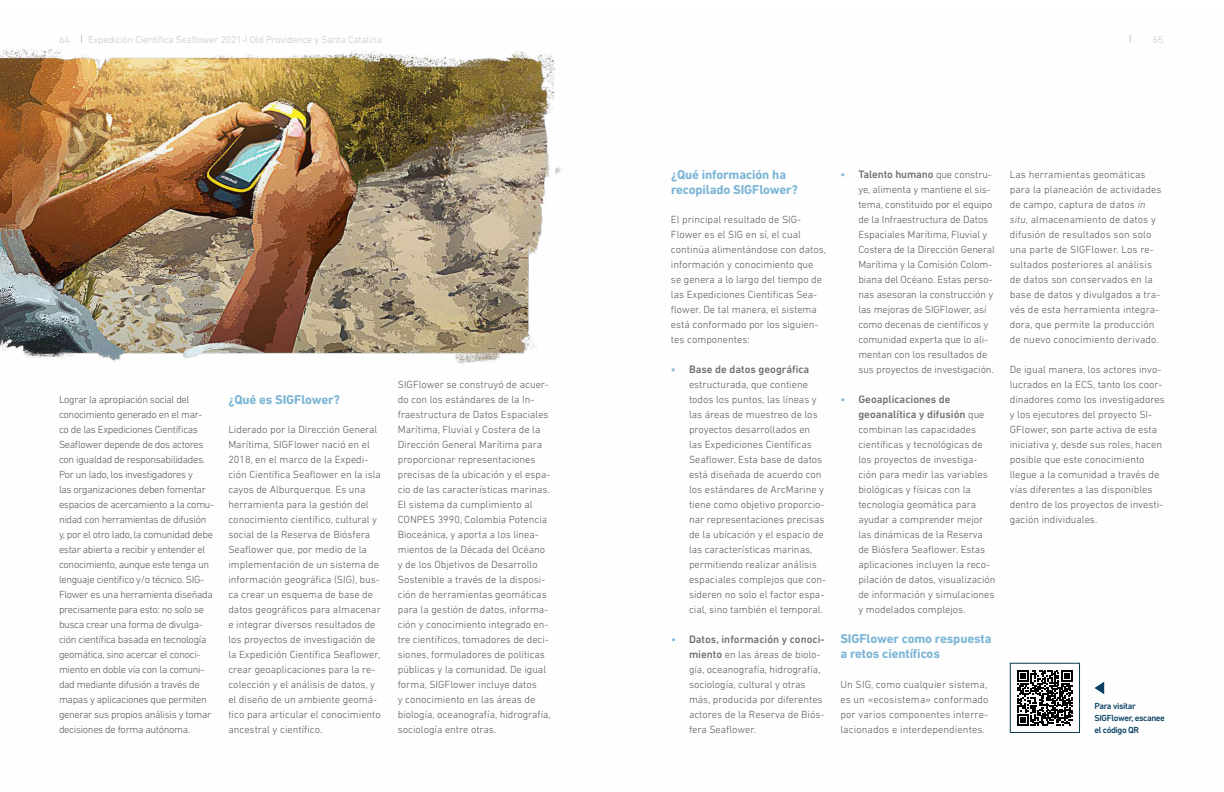
<style>
.page{position:relative;width:1224px;height:792px;background:#fff}
.page>*{position:absolute;margin:0;border:0;box-sizing:border-box;transform-origin:0 0}
.t1{font:700 13px/15px "DIN Next LT Pro";letter-spacing:-.01em;color:#7bb5d5}
.t2{font:500 11px/15px "DIN Next LT Pro";color:#706f6f}
.t3{font:300 10.5px/15px "DIN Next LT Pro";color:#575756}
.t4{font:300 10.5px/15px "DIN Next LT Pro";letter-spacing:-.03em;color:#575756}
.t5{font:300 10px "DIN Next LT Pro";letter-spacing:-.01em;color:#c6c6c6}
.t6{font:500 9px/12px "DIN Next LT Pro";letter-spacing:-.04em;color:#0a4163}
.s1{font-weight:700;font-size:10.5px;color:#8dbdda}
.s2{font-weight:500;font-size:11px;color:#706f6f}
.s3{font-weight:300;font-size:10.5px;color:#575756}
.s4{font-style:italic}
</style>
<div class="page">
<img style="left:0;top:35px;width:1130px;height:698px">
<svg style="left:1094px;top:682px;width:10px;height:12px"></svg>
<svg style="left:1017px;top:670px;width:56px;height:56px"></svg>
<div style="left:1010px;top:663px;width:70px;height:70px;border:1px solid #063b4b"></div>
<p class="t5" style="left:59px;top:33px;width:12px">64</p>
<p class="t5" style="left:88px;top:33px;width:295px">Expedición Científica Seaflower 2021-I Old Providence y Santa Catalina</p>
<p class="t5" style="left:1153px;top:33px;width:12px">65</p>
<p class="t4" style="left:59px;top:391px;width:157px">Lograr la apropiación social del conocimiento generado en el mar&shy;co de las Expediciones Científicas Seaflower depende de dos actores con igualdad de responsabilidades.<br>Por un lado, los investigadores y<br>las organizaciones deben fomentar espacios de acercamiento a la comu&shy;nidad con herramientas de difusión y, por el otro lado, la comunidad debe estar abierta a recibir y entender el conocimiento, aunque este tenga un lenguaje científico y/o técnico. SIG-Flower es una herramienta diseñada precisamente para esto: no solo se busca crear una forma de divulga&shy;ción científica basada en tecnología geomática, sino acercar el conoci&shy;miento en doble vía con la comuni&shy;dad mediante difusión a través de mapas y aplicaciones que permiten generar sus propios análisis y tomar decisiones de forma autónoma.</p>
<p class="t1" style="left:228px;top:392px;width:113px">¿Qué es SIGFlower?</p>
<p class="t3" style="left:228px;top:421px;width:154px">Liderado por la Dirección General<br>Marítima, SIGFlower nació en el<br>2018, en el marco de la Expedi&shy;ción Científica Seaflower en la isla cayos de Alburquerque. Es una herramienta para la gestión del conocimiento científico, cultural y social de la Reserva de Biósfera<br>Seaflower que, por medio de la implementación de un sistema de información geográfica (SIG), bus&shy;ca crear un esquema de base de datos geográficos para almacenar e integrar diversos resultados de los proyectos de investigación de la Expedición Científica Seaflower, crear geoaplicaciones para la re&shy;colección y el análisis de datos, y el diseño de un ambiente geomá&shy;tico para articular el conocimiento ancestral y científico.</p>
<p class="t3" style="left:398px;top:376px;width:155px">SIGFlower se construyó de acuer&shy;do con los estándares de la In&shy;fraestructura de Datos Espaciales<br>Marítima, Fluvial y Costera de la<br>Dirección General Marítima para proporcionar representaciones precisas de la ubicación y el espa&shy;cio de las características marinas.<br>El sistema da cumplimiento al<br>CONPES 3990, Colombia Potencia<br>Bioceánica, y aporta a los linea&shy;mientos de la Década del Océano y de los Objetivos de Desarrollo<br>Sostenible a través de la disposi&shy;ción de herramientas geomáticas para la gestión de datos, informa&shy;ción y conocimiento integrado en&shy;tre científicos, tomadores de deci&shy;siones, formuladores de políticas públicas y la comunidad. De igual forma, SIGFlower incluye datos<br>y conocimiento en las áreas de biología, oceanografía, hidrografía, sociología entre otras.</p>
<p class="t1" style="left:671px;top:167px;width:129px">¿Qué información ha recopilado SIGFlower?</p>
<p class="t3" style="left:671px;top:211px;width:157px">El principal resultado de SIG-<br>Flower es el SIG en sí, el cual continúa alimentándose con datos, información y conocimiento que se genera a lo largo del tiempo de las Expediciones Científicas Sea&shy;flower. De tal manera, el sistema está conformado por los siguien&shy;tes componentes:</p>
<p class="t2" style="left:671px;top:361px;width:140px"><span class="s1">•</span> Base de datos geográfica</p>
<p class="t3" style="left:689px;top:376px;width:138px">estructurada, que contiene todos los puntos, las líneas y las áreas de muestreo de los proyectos desarrollados en las Expediciones Científicas<br>Seaflower. Esta base de datos está diseñada de acuerdo con los estándares de ArcMarine y tiene como objetivo proporcio&shy;nar representaciones precisas de la ubicación y el espacio de las características marinas, permitiendo realizar análisis espaciales complejos que con&shy;sideren no solo el factor espa&shy;cial, sino también el temporal.</p>
<p class="t2" style="left:671px;top:631px;width:155px"><span class="s1">•</span> Datos, información y conoci-</p>
<p class="t3" style="left:689px;top:646px;width:137px"><span class="s2">miento</span> en las áreas de biolo&shy;gía, oceanografía, hidrografía, sociología, cultural y otras más, producida por diferentes actores de la Reserva de Biós&shy;fera Seaflower.</p>
<p class="t2" style="left:840px;top:166px;width:153px"><span class="s1">•</span> Talento humano <span class="s3">que constru-</span></p>
<p class="t3" style="left:858px;top:181px;width:138px">ye, alimenta y mantiene el sis&shy;tema, constituido por el equipo de la Infraestructura de Datos<br>Espaciales Marítima, Fluvial y<br>Costera de la Dirección General<br>Marítima y la Comisión Colom&shy;biana del Océano. Estas perso&shy;nas asesoran la construcción y las mejoras de SIGFlower, así como decenas de científicos y comunidad experta que lo ali&shy;mentan con los resultados de sus proyectos de investigación.</p>
<p class="t2" style="left:858px;top:391px;width:128px;text-indent:-18px"><span class="s1">•</span> Geoaplicaciones de geoanalítica y difusión <span class="s3">que</span></p>
<p class="t3" style="left:858px;top:421px;width:139px">combinan las capacidades científicas y tecnológicas de los proyectos de investiga&shy;ción para medir las variables biológicas y físicas con la tecnología geomática para ayudar a comprender mejor las dinámicas de la Reserva de Biósfera Seaflower. Estas aplicaciones incluyen la reco&shy;pilación de datos, visualización de información y simulaciones y modelados complejos.</p>
<p class="t1" style="left:840px;top:631px;width:153px">SIGFlower como respuesta a retos científicos</p>
<p class="t3" style="left:840px;top:676px;width:150px">Un SIG, como cualquier sistema, es un «ecosistema» conformado por varios componentes interre&shy;lacionados e interdependientes.</p>
<p class="t3" style="left:1010px;top:166px;width:153px">Las herramientas geomáticas para la planeación de actividades de campo, captura de datos <span class="s4">in situ</span>, almacenamiento de datos y difusión de resultados son solo una parte de SIGFlower. Los re&shy;sultados posteriores al análisis de datos son conservados en la base de datos y divulgados a tra&shy;vés de esta herramienta integra&shy;dora, que permite la producción de nuevo conocimiento derivado.</p>
<p class="t3" style="left:1010px;top:361px;width:156px">De igual manera, los actores invo&shy;lucrados en la ECS, tanto los coor&shy;dinadores como los investigadores y los ejecutores del proyecto SI-<br>GFlower, son parte activa de esta iniciativa y, desde sus roles, hacen posible que este conocimiento llegue a la comunidad a través de vías diferentes a las disponibles dentro de los proyectos de investi&shy;gación individuales.</p>
<p class="t6" style="left:1094px;top:700px;width:72px">Para visitar<br>SIGFlower, escanee el código QR</p>
</div>
